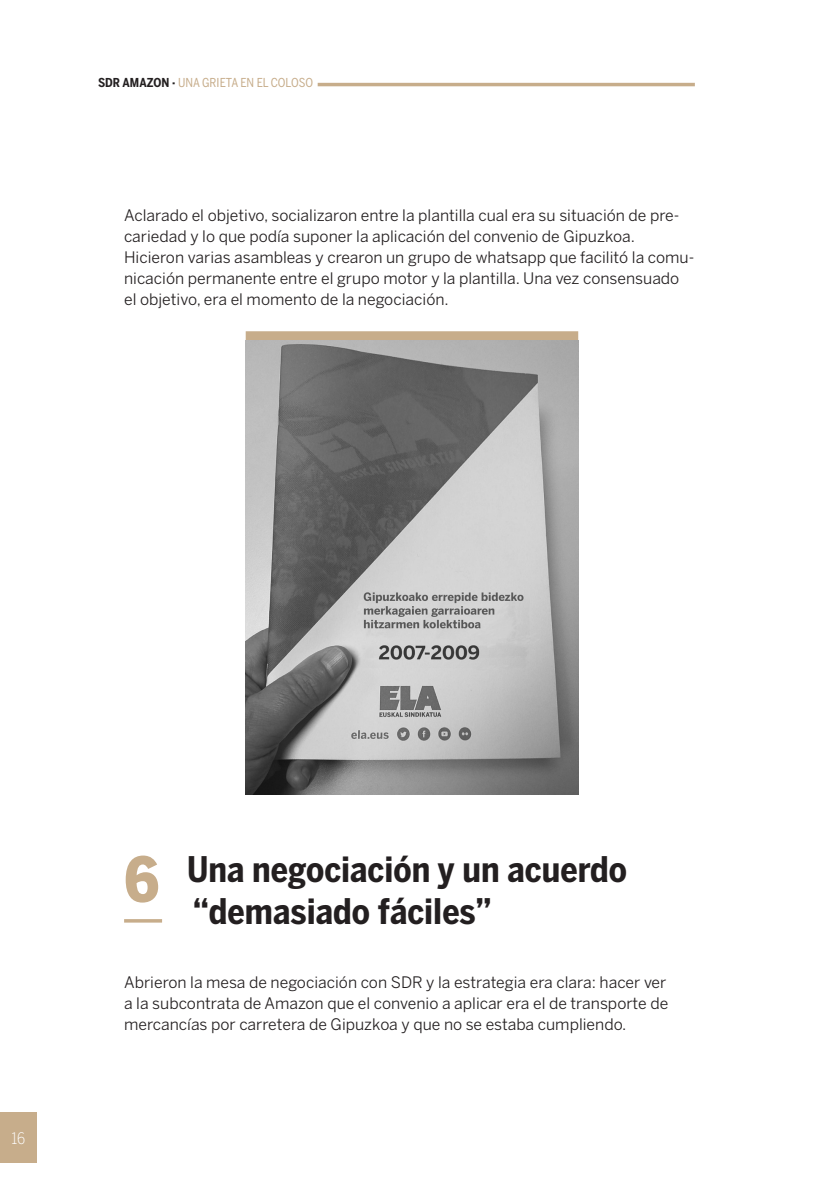
<style>
.page{position:relative;width:819px;height:1191px;background:#fff}
.page>*{position:absolute;margin:0;border:0;box-sizing:border-box;transform-origin:0 0}
.t1{font:700 35px/42px "Benton Sans Cond";color:#231f20}
.t2{font:15.75px/21px "Benton Sans";color:#231f20}
.t3{font:300 15.75px "Benton Sans Cond";color:#fff}
.t4{font:12.25px "Benton Sans Cond";color:#c7ad8b}
.t5{font:700 12.25px "Benton Sans Cond";color:#231f20}
.s1{font-weight:700;color:#231f20}
.s2{font-weight:900;font-size:61.25px;color:#c7ad8b}
</style>
<div class="page">
<hr style="left:318px;top:83px;width:377px;height:3px;background:#c7ad8b">
<div style="left:0;top:1112px;width:36px;height:51px;background:#c7ad8b"></div>
<hr style="left:124px;top:919px;width:38px;height:3px;background:#c7ad8b">
<img style="left:246px;top:340px;width:332px;height:454px">
<div style="left:246px;top:331px;width:332px;height:9px;background:#c7ad8b"></div>
<p class="t5" style="left:98px;top:75px;width:9px">sdr</p>
<p class="t4" style="left:123px;top:75px;width:100px"><span class="s1">AMAZON ·</span> UNA GRIETAENE</p>
<p class="t4" style="left:263px;top:75px;width:50px">L CO LOSO</p>
<p class="t2" style="left:124px;top:204px;width:571px">Aclarado el objetivo, socializaron entre la plantilla cual era su situación de pre&shy;cariedad y lo que podía suponer la aplicación del convenio de Gipuzkoa.<br>Hicieron varias asambleas y crearon un grupo de whatsapp que facilitó la comu&shy;nicación permanente entre el grupo motor y la plantilla. Una vez consensuado el objetivo, era el momento de la negociación.</p>
<p class="t3" style="left:11px;top:1129px;width:15px">16</p>
<h1 class="t1" style="left:193px;top:848px;width:435px;text-indent:-69px"><span class="s2">6</span> Una negociación y un acuerdo “demasiado fáciles”</h1>
<p class="t2" style="left:124px;top:971px;width:545px">Abrieron la mesa de negociación con SDR y la estrategia era clara: hacer ver a la subcontrata de Amazon que el convenio a aplicar era el de transporte de mercancías por carretera de Gipuzkoa y que no se estaba cumpliendo.</p>
</div>
